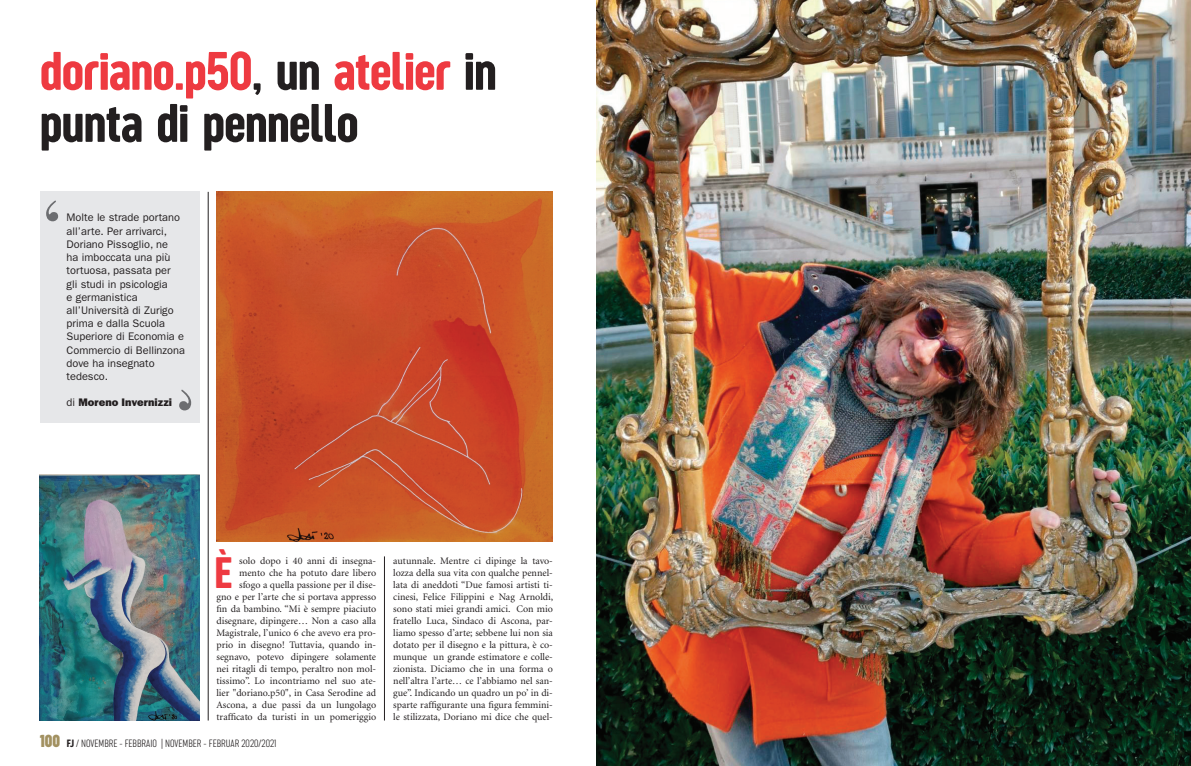
<style>
.page{position:relative;width:1191px;height:766px;background:#fff}
.page>*{position:absolute;margin:0;border:0;box-sizing:border-box;transform-origin:0 0}
.t1{font:56px/52px "Sugo Pro Classic";letter-spacing:-.015em;color:#231f20}
.t2{font:45.5px "Sugo Pro Classic";color:#ee3a41}
.t3{font:11px/13.2px "Franklin Gothic";color:#231f20}
.t4{font:200 11px "Sugo Pro Classic";color:#231f20}
.t5{font:800 11px "Franklin Gothic";color:#231f20}
.t6{font:10px/12px "Minion";color:#231f20;text-align:right}
.s1{color:#ee3a41}
.s2{font-weight:400}
.s3{font-weight:700;font-size:18px;color:#a29161}
</style>
<div class="page">
<img style="left:596px;top:0;width:595px;height:765px">
<div style="left:40px;top:192px;width:159px;height:231px;background:#e6e7e9"></div>
<svg style="left:179px;top:389px;width:12px;height:21px"></svg>
<svg style="left:46px;top:200px;width:12px;height:21px"></svg>
<img style="left:216px;top:192px;width:336px;height:349px">
<img style="left:40px;top:474px;width:159px;height:246px">
<hr style="left:208px;top:192px;width:1px;height:528px;background:#231f20">
<hr style="left:384px;top:556px;width:1px;height:164px;background:#231f20">
<h1 class="t1" style="left:40px;top:45px;width:458px"><span class="s1">doriano.p50</span>, un <span class="s1">atelier</span> in punta di pennello</h1>
<p class="t3" style="left:67px;top:211px;width:120px">Molte le strade portano all’arte. Per arrivarci,<br>Doriano Pissoglio, ne<br>ha imboccata una più tortuosa, passata per<br>gli studi in psicologia<br>e germanistica all’Università di Zurigo prima e dalla Scuola<br>Superiore di Economia e<br>Commercio di Bellinzona dove ha insegnato tedesco.</p>
<p class="t5" style="left:67px;top:396px;width:107px"><span class="s2">di</span> Moreno Invernizzi</p>
<h2 class="t2" style="left:215px;top:546px;width:19px">È</h2>
<p class="t6" style="left:216px;top:555px;width:161px">solo dopo i 40 anni di insegna&shy;mento che ha potuto dare libero sfogo a quella passione per il dise-<br>gno e per l’arte che si portava appresso fin da bambino. “Mi è sempre piaciuto disegnare, dipingere… Non a caso alla Magistrale, l’unico 6 che avevo era pro&shy;prio in disegno! Tuttavia, quando in&shy;segnavo, potevo dipingere solamente nei ritagli di tempo, peraltro non mol&shy;tissimo”. Lo incontriamo nel suo ate&shy;lier "doriano.p50", in Casa Serodine ad Ascona, a due passi da un lungolago trafficato da turisti in un pomeriggio</p>
<p class="t6" style="left:393px;top:555px;width:161px;text-align:justify">autunnale. Mentre ci dipinge la tavo&shy;lozza della sua vita con qualche pennel&shy;lata di aneddoti “Due famosi artisti ti&shy;cinesi, Felice Filippini e Nag Arnoldi, sono stati miei grandi amici. Con mio fratello Luca, Sindaco di Ascona, par&shy;liamo spesso d’arte; sebbene lui non sia dotato per il disegno e la pittura, è co&shy;munque un grande estimatore e colle&shy;zionista. Diciamo che in una forma o nell’altra l’arte… ce l’abbiamo nel san&shy;gue”. Indicando un quadro un po’ in di&shy;sparte raffigurante una figura femmini&shy;le stilizzata, Doriano mi dice che quel-</p>
<p class="t4" style="left:40px;top:737px;width:238px"><span class="s3">100</span> <span class="s2">FJ</span> / NOVEMBRE - FEBBRAIO | NOVEMBER - FEBRUAR 2020/2021</p>
</div>
